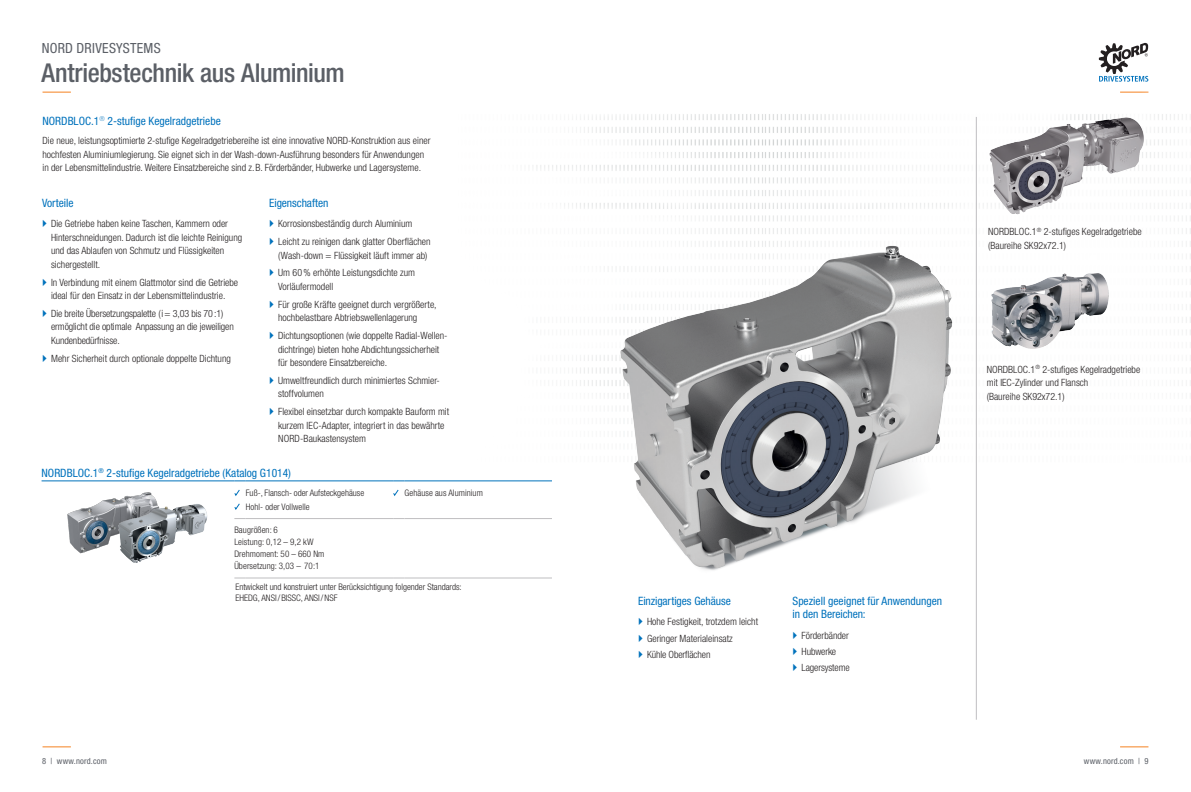
<style>
.page{position:relative;width:1191px;height:792px;background:#fff}
.page>*{position:absolute;margin:0;border:0;box-sizing:border-box;transform-origin:0 0}
.t1{font:500 condensed 26px "Helvetica Neue LT Std";letter-spacing:-.015em;color:#5b5f66}
.t2{font:condensed 14px "Helvetica Neue LT Std";letter-spacing:.02em;color:#5b5f66}
.Fließtext_Normal{font:condensed 11.5px "Helvetica Neue LT Std";color:#0072bc}
.Fließtext{font:condensed 11.5px "Helvetica Neue LT Std";letter-spacing:-.01em;color:#0072bc}
.Fließtext_Normal-2{font:300 condensed 10px/13.5px "Helvetica Neue LT Std";color:#231f20}
.Fließtext-2{font:300 condensed 10px "Helvetica Neue LT Std";color:#231f20}
.Aufzählung{font:300 condensed 9px "Helvetica Neue LT Std";color:#231f20}
.t3{font:condensed 8.5px "Helvetica Neue LT Std";letter-spacing:.02em;color:#5b5f66}
</style>
<div class="page">
<svg style="left:43px;top:746px;width:28px;height:1px"></svg>
<svg style="left:1120px;top:746px;width:28px;height:1px"></svg>
<svg style="left:43px;top:92px;width:28px;height:1px"></svg>
<img style="left:536px;top:114px;width:302px;height:272px">
<div style="left:806px;top:50px;width:177px;height:177px;background:#fff;border-radius:50%"></div>
<svg style="left:1098px;top:43px;width:93px;height:189px"></svg>
<img style="left:987px;top:110px;width:161px;height:109px">
<img style="left:1048px;top:273px;width:61px;height:71px">
<img style="left:590px;top:245px;width:458px;height:342px">
<hr style="left:42px;top:481px;width:192px;height:1px;background:#0072bc">
<svg style="left:234px;top:481px;width:12px;height:1px"></svg>
<hr style="left:246px;top:481px;width:147px;height:1px;background:#0072bc">
<hr style="left:404px;top:481px;width:148px;height:1px;background:#0072bc">
<svg style="left:234px;top:518px;width:12px;height:1px"></svg>
<hr style="left:246px;top:518px;width:147px;height:1px;background:#bfbec1">
<hr style="left:404px;top:518px;width:148px;height:1px;background:#bfbec1">
<svg style="left:234px;top:578px;width:12px;height:1px"></svg>
<hr style="left:246px;top:578px;width:147px;height:1px;background:#bfbec1">
<hr style="left:404px;top:578px;width:148px;height:1px;background:#bfbec1">
<svg style="left:234px;top:489px;width:6px;height:21px"></svg>
<svg style="left:393px;top:489px;width:6px;height:7px"></svg>
<img style="left:50px;top:480px;width:126px;height:74px">
<img style="left:96px;top:493px;width:112px;height:70px">
<hr style="left:976px;top:117px;width:1px;height:603px;background:#bfbec1">
<h2 class="t2" style="left:42px;top:40px;width:120px">NORD DRIVESYSTEMS</h2>
<h1 class="t1" style="left:41px;top:57px;width:305px">Antriebstechnik aus Aluminium</h1>
<p class="Fließtext_Normal" style="left:43px;top:114px;width:180px">NORDBLOC.1<sup>®</sup> 2-stufige Kegelradgetriebe</p>
<p class="Fließtext_Normal-2" style="left:43px;top:134px;width:389px">Die neue, leistungsoptimierte 2-stufige Kegelradgetriebereihe ist eine innovative NORD-Konstruktion aus einer</p>
<p class="Fließtext_Normal-2" style="left:43px;top:147px;width:383px">hochfesten Aluminiumlegierung. Sie eignet sich in der Wash-down-Ausführung besonders für Anwendungen</p>
<p class="Fließtext_Normal-2" style="left:43px;top:161px;width:380px">in der Lebensmittelindustrie. Weitere Einsatzbereiche sind z.B. Förderbänder, Hubwerke und Lagersysteme.</p>
<p class="Fließtext_Normal" style="left:42px;top:196px;width:33px">Vorteile</p>
<p class="Fließtext_Normal-2" style="left:51px;top:217px;width:178px">Die Getriebe haben keine Taschen, Kammern oder</p>
<p class="Fließtext_Normal-2" style="left:51px;top:230px;width:193px">Hinterschneidungen. Dadurch ist die leichte Reinigung</p>
<p class="Fließtext_Normal-2" style="left:51px;top:244px;width:175px">und das Ablaufen von Schmutz und Flüssigkeiten</p>
<p class="Fließtext_Normal-2" style="left:51px;top:257px;width:51px">sichergestellt.</p>
<p class="Fließtext_Normal-2" style="left:51px;top:275px;width:189px">In Verbindung mit einem Glattmotor sind die Getriebe</p>
<p class="Fließtext_Normal-2" style="left:51px;top:289px;width:176px">ideal für den Einsatz in der Lebensmittelindustrie.</p>
<p class="Fließtext_Normal-2" style="left:51px;top:307px;width:174px">Die breite Übersetzungspalette (i= 3,03 bis 70:1)</p>
<p class="Fließtext_Normal-2" style="left:51px;top:320px;width:184px">ermöglicht die optimale Anpassung an die jeweiligen<br>Kundenbedürfnisse.</p>
<p class="Fließtext-2" style="left:51px;top:352px;width:181px">Mehr Sicherheit durch optionale doppelte Dichtung</p>
<p class="Fließtext" style="left:269px;top:196px;width:61px">Eigenschaften</p>
<p class="Fließtext-2" style="left:278px;top:218px;width:136px">Korrosionsbeständig durch Aluminium</p>
<p class="Fließtext-2" style="left:278px;top:236px;width:154px">Leicht zu reinigen dank glatter Oberflächen</p>
<p class="Fließtext-2" style="left:278px;top:249px;width:151px">(Wash-down = Flüssigkeit läuft immer ab)</p>
<p class="Fließtext-2" style="left:278px;top:267px;width:138px">Um 60% erhöhte Leistungsdichte zum</p>
<p class="Fließtext-2" style="left:278px;top:281px;width:57px">Vorläufermodell</p>
<p class="Fließtext-2" style="left:278px;top:298px;width:160px">Für große Kräfte geeignet durch vergrößerte,</p>
<p class="Fließtext-2" style="left:278px;top:312px;width:141px">hochbelastbare Abtriebswellenlagerung</p>
<p class="Fließtext_Normal-2" style="left:278px;top:329px;width:171px">Dichtungsoptionen (wie doppelte Radial-Wellen-</p>
<p class="Fließtext_Normal-2" style="left:278px;top:342px;width:163px">dichtringe) bieten hohe Abdichtungssicherheit</p>
<p class="Fließtext_Normal-2" style="left:278px;top:356px;width:111px">für besondere Einsatzbereiche.</p>
<p class="Fließtext-2" style="left:278px;top:375px;width:163px">Umweltfreundlich durch minimiertes Schmier-</p>
<p class="Fließtext-2" style="left:278px;top:388px;width:47px">stoffvolumen</p>
<p class="Fließtext-2" style="left:278px;top:406px;width:172px">Flexibel einsetzbar durch kompakte Bauform mit</p>
<p class="Fließtext-2" style="left:278px;top:419px;width:168px">kurzem IEC-Adapter, integriert in das bewährte</p>
<p class="Fließtext-2" style="left:278px;top:433px;width:89px">NORD-Baukastensystem</p>
<p class="Fließtext_Normal" style="left:42px;top:466px;width:251px">NORDBLOC.1<sup>®</sup> 2-stufige Kegelradgetriebe (Katalog G1014)</p>
<p class="Aufzählung" style="left:246px;top:487px;width:120px">Fuß-, Flansch- oder Aufsteckgehäuse</p>
<p class="Aufzählung" style="left:246px;top:501px;width:66px">Hohl- oder Vollwelle</p>
<p class="Aufzählung" style="left:234px;top:525px;width:45px">Baugrößen: 6</p>
<p class="Aufzählung" style="left:234px;top:537px;width:81px">Leistung: 0,12 – 9,2 kW</p>
<p class="Aufzählung" style="left:234px;top:549px;width:92px">Drehmoment: 50 – 660 Nm</p>
<p class="Aufzählung" style="left:234px;top:561px;width:87px">Übersetzung: 3,03 – 70:1</p>
<p class="Aufzählung" style="left:404px;top:487px;width:80px">Gehäuse aus Aluminium</p>
<p class="Aufzählung" style="left:235px;top:582px;width:228px">Entwickelt und konstruiert unter Berücksichtigung folgender Standards:</p>
<p class="Aufzählung" style="left:235px;top:593px;width:104px">EHEDG, ANSI/ BISSC, ANSI/NSF</p>
<p class="Fließtext_Normal-2" style="left:988px;top:225px;width:155px">NORDBLOC.1<sup>®</sup> 2-stufiges Kegelradgetriebe</p>
<p class="Fließtext_Normal-2" style="left:988px;top:238px;width:79px">(Baureihe SK92x72.1)</p>
<p class="Fließtext_Normal-2" style="left:986px;top:362px;width:155px">NORDBLOC.1<sup>®</sup> 2-stufiges Kegelradgetriebe</p>
<p class="Fließtext_Normal-2" style="left:986px;top:376px;width:103px">mit IEC-Zylinder und Flansch</p>
<p class="Fließtext_Normal-2" style="left:986px;top:389px;width:79px">(Baureihe SK92x72.1)</p>
<p class="Fließtext" style="left:638px;top:594px;width:94px">Einzigartiges Gehäuse</p>
<p class="Fließtext_Normal-2" style="left:647px;top:615px;width:113px">Hohe Festigkeit, trotzdem leicht</p>
<p class="Fließtext_Normal-2" style="left:647px;top:631px;width:87px">Geringer Materialeinsatz</p>
<p class="Fließtext_Normal-2" style="left:647px;top:648px;width:65px">Kühle Oberflächen</p>
<p class="Fließtext_Normal" style="left:792px;top:594px;width:151px">Speziell geeignet für Anwendungen</p>
<p class="Fließtext" style="left:792px;top:607px;width:75px">in den Bereichen:</p>
<p class="Fließtext_Normal-2" style="left:801px;top:628px;width:49px">Förderbänder</p>
<p class="Fließtext_Normal-2" style="left:801px;top:645px;width:36px">Hubwerke</p>
<p class="Fließtext_Normal-2" style="left:801px;top:661px;width:50px">Lagersysteme</p>
<p class="t3" style="left:42px;top:756px;width:66px">8 | www.nord.com</p>
<p class="t3" style="left:1083px;top:756px;width:66px">www.nord.com | 9</p>
</div>
